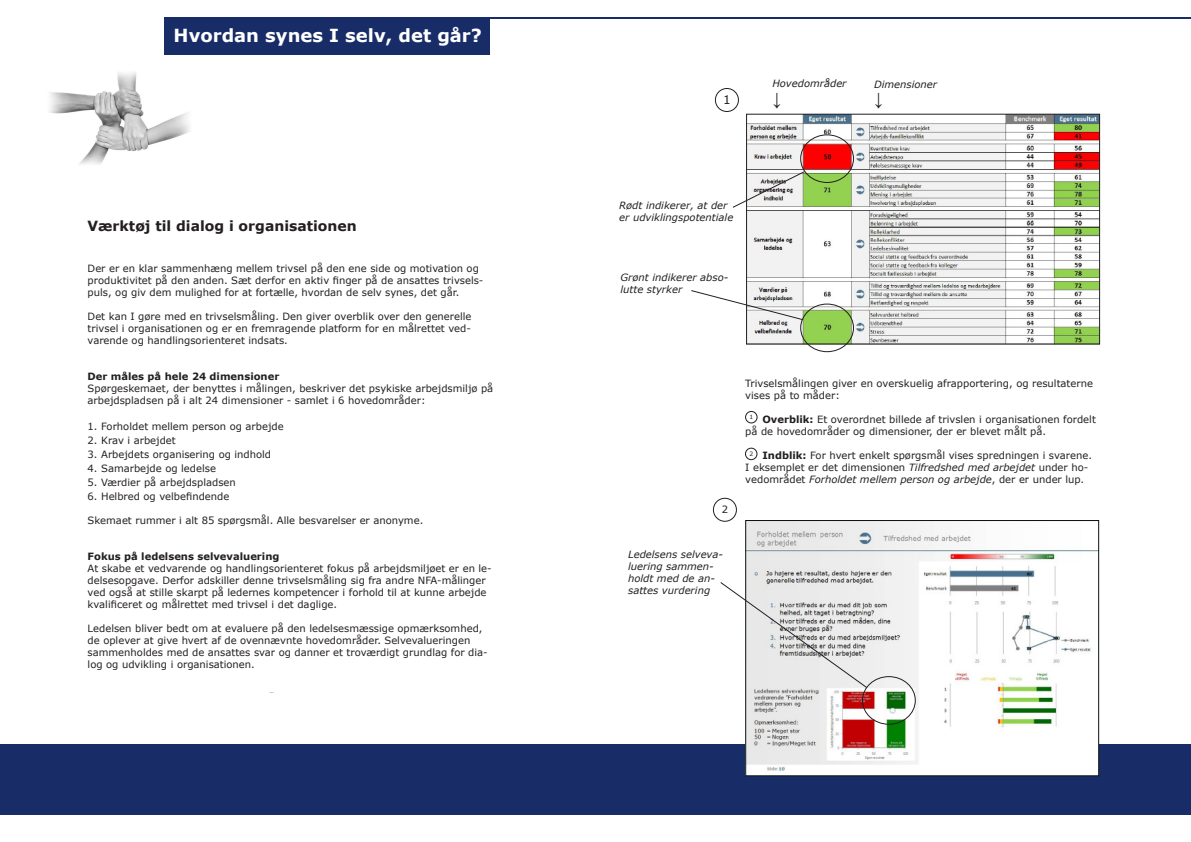
<style>
.page{position:relative;width:1191px;height:842px;background:#fff}
.page>*{position:absolute;margin:0;border:0;box-sizing:border-box;transform-origin:0 0}
.t1{font:700 18px "Verdana";color:#fff}
.t2{font:18px "Times New Roman";color:#231f20}
.t3{font:700 14px "Verdana";color:#231f20}
.t4{font:12px "Verdana";color:#231f20}
.Bt{font:10px/12px "Verdana";color:#231f20}
.t5{font:italic 10px/12px "Verdana";color:#231f20}
.Bt-2{font:700 10px "Verdana";color:#231f20}
.t6{font:6px "Verdana";color:#231f20}
.s1{font-weight:700}
.s2{font-style:italic}
</style>
<div class="page">
<hr style="left:211px;top:17px;width:980px;height:2px;background:#182d67">
<div style="left:0;top:744px;width:1191px;height:71px;background:#182d67"></div>
<div style="left:165px;top:17px;width:325px;height:37px;background:#182d67"></div>
<div style="left:745px;top:411px;width:12px;height:12px;border:1px solid #231f20;border-radius:50%"></div>
<div style="left:745px;top:448px;width:12px;height:12px;border:1px solid #231f20;border-radius:50%"></div>
<img style="left:748px;top:116px;width:350px;height:226px">
<div style="left:746px;top:114px;width:354px;height:230px;border:1px solid #231f20"></div>
<div style="left:715px;top:88px;width:24px;height:24px;border:1px solid #231f20;border-radius:50%"></div>
<div style="left:800px;top:134px;width:54px;height:49px;border:1px solid #231f20;border-radius:50%"></div>
<div style="left:800px;top:304px;width:54px;height:48px;border:1px solid #231f20;border-radius:50%"></div>
<svg style="left:732px;top:170px;width:74px;height:39px"></svg>
<svg style="left:691px;top:289px;width:113px;height:32px"></svg>
<img style="left:747px;top:522px;width:350px;height:252px">
<div style="left:745px;top:520px;width:354px;height:256px;border:1px solid #0a110c"></div>
<div style="left:713px;top:498px;width:24px;height:24px;border:1px solid #231f20;border-radius:50%"></div>
<div style="left:862px;top:676px;width:53px;height:49px;border:1px solid #231f20;border-radius:50%"></div>
<svg style="left:720px;top:581px;width:148px;height:108px"></svg>
<img style="left:49px;top:72px;width:141px;height:92px">
<p class="t1" style="left:174px;top:24px;width:310px">Hvordan synes I selv, det går?</p>
<p class="t3" style="left:88px;top:217px;width:271px">Værktøj til dialog i organisationen</p>
<p class="Bt" style="left:88px;top:262px;width:397px">Der er en klar sammenhæng mellem trivsel på den ene side og motivation og produktivitet på den anden. Sæt derfor en aktiv finger på de ansattes trivsels&shy;puls, og giv dem mulighed for at fortælle, hvordan de selv synes, det går.</p>
<p class="Bt" style="left:88px;top:310px;width:385px">Det kan I gøre med en trivselsmåling. Den giver overblik over den generelle trivsel i organisationen og er en fremragende platform for en målrettet ved-</p>
<p class="Bt" style="left:88px;top:334px;width:202px">varende og handlingsorienteret indsats.</p>
<p class="Bt-2" style="left:88px;top:370px;width:193px">Der måles på hele 24 dimensioner</p>
<p class="Bt" style="left:88px;top:382px;width:407px">Spørgeskemaet, der benyttes i målingen, beskriver det psykiske arbejdsmiljø på arbejdspladsen på i alt 24 dimensioner - samlet i 6 hovedområder:</p>
<p class="Bt" style="left:88px;top:420px;width:198px">1. Forholdet mellem person og arbejde</p>
<p class="Bt" style="left:88px;top:434px;width:90px">2. Krav i arbejdet</p>
<p class="Bt" style="left:88px;top:448px;width:185px">3. Arbejdets organisering og indhold</p>
<p class="Bt" style="left:88px;top:462px;width:130px">4. Samarbejde og ledelse</p>
<p class="Bt" style="left:88px;top:476px;width:150px">5. Værdier på arbejdspladsen</p>
<p class="Bt" style="left:88px;top:490px;width:143px">6. Helbred og velbefindende</p>
<p class="Bt" style="left:88px;top:514px;width:337px">Skemaet rummer i alt 85 spørgsmål. Alle besvarelser er anonyme.</p>
<p class="Bt-2" style="left:88px;top:550px;width:193px">Fokus på ledelsens selvevaluering</p>
<p class="Bt" style="left:88px;top:562px;width:405px">At skabe et vedvarende og handlingsorienteret fokus på arbejdsmiljøet er en le&shy;delsesopgave. Derfor adskiller denne trivselsmåling sig fra andre NFA-målinger ved også at stille skarpt på ledernes kompetencer i forhold til at kunne arbejde kvalificeret og målrettet med trivsel i det daglige.</p>
<p class="Bt" style="left:88px;top:622px;width:402px">Ledelsen bliver bedt om at evaluere på den ledelsesmæssige opmærksomhed, de oplever at give hvert af de ovennævnte hovedområder. Selvevalueringen sammenholdes med de ansattes svar og danner et troværdigt grundlag for dia&shy;log og udvikling i organisationen.</p>
<p class="t5" style="left:772px;top:78px;width:76px">Hovedområder</p>
<p class="t5" style="left:874px;top:79px;width:64px">Dimensioner</p>
<p class="t4" style="left:723px;top:92px;width:9px">1</p>
<p class="t2" style="left:772px;top:87px;width:10px">↓</p>
<p class="t2" style="left:874px;top:87px;width:10px">↓</p>
<p class="t5" style="left:619px;top:199px;width:115px">Rødt indikerer, at der er udviklingspotentiale</p>
<p class="t5" style="left:620px;top:272px;width:109px">Grønt indikerer abso&shy;lutte styrker</p>
<p class="Bt" style="left:721px;top:503px;width:8px">2</p>
<p class="t5" style="left:628px;top:549px;width:96px">Ledelsens selveva&shy;luering sammen-</p>
<p class="t5" style="left:628px;top:573px;width:88px">holdt med de an&shy;sattes vurdering</p>
<p class="Bt" style="left:745px;top:377px;width:349px">Trivselsmålingen giver en overskuelig afrapportering, og resultaterne vises på to måder:</p>
<p class="Bt" style="left:745px;top:413px;width:352px;text-indent:17px"><span class="s1">Overblik:</span> Et overordnet billede af trivslen i organisationen fordelt på de hovedområder og dimensioner, der er blevet målt på.</p>
<p class="Bt" style="left:745px;top:449px;width:348px;text-indent:17px"><span class="s1">Indblik:</span> For hvert enkelt spørgsmål vises spredningen i svarene.<br>I eksemplet er det dimensionen <span class="s2">Tilfredshed med arbejdet</span> under ho&shy;vedområdet <span class="s2">Forholdet mellem person og arbejde</span>, der er under lup.</p>
<p class="t6" style="left:749px;top:413px;width:5px">1</p>
<p class="t6" style="left:749px;top:450px;width:5px">2</p>
</div>
